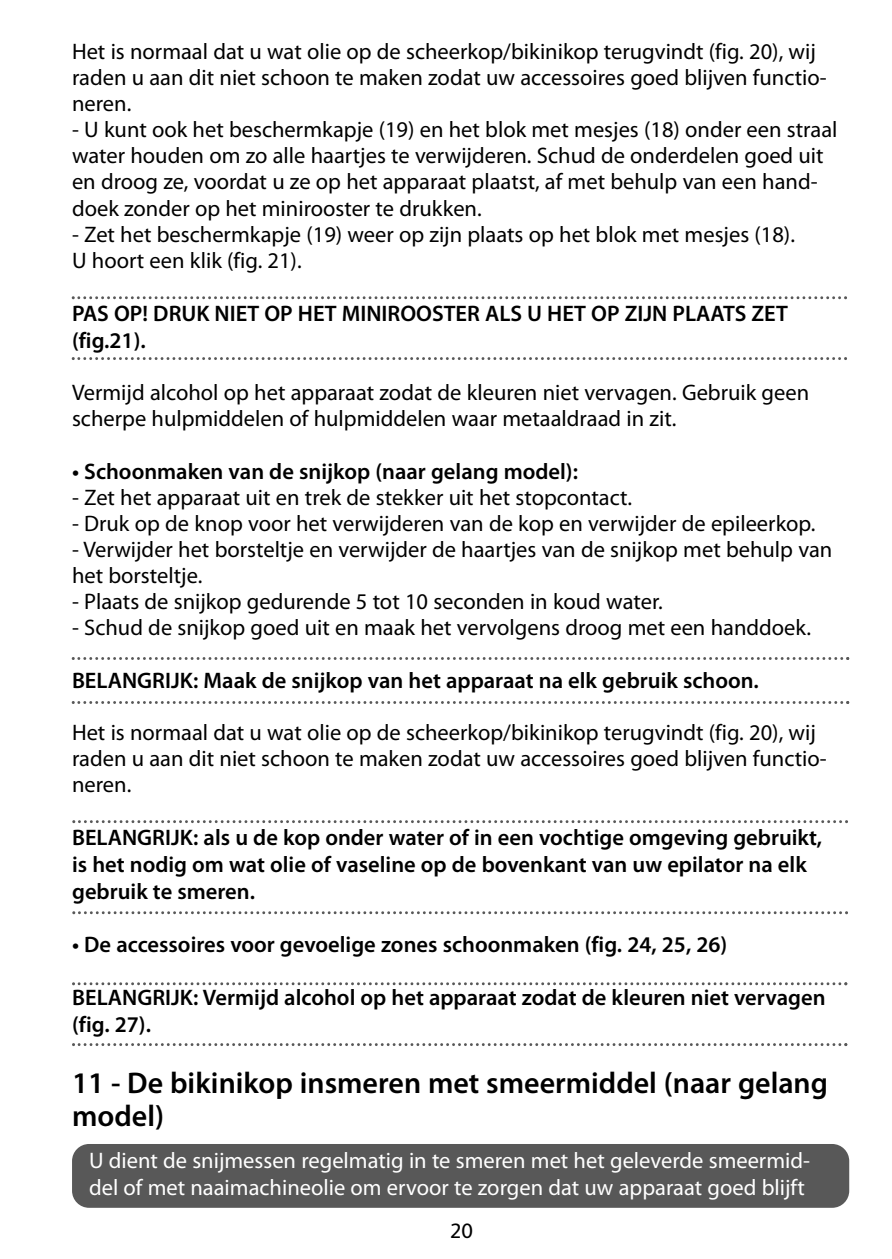
<style>
.page{position:relative;width:892px;height:1259px;background:#fff}
.page>*{position:absolute;margin:0;border:0;box-sizing:border-box;transform-origin:0 0}
.t1{font:600 30px/33px "Myriad Pro";color:#000}
.t2{font:22.5px/26.1px "Myriad Pro";color:#000}
.t3{font:600 22.5px/27px "Myriad Pro";color:#000}
.t4{font:22.5px/27px "Myriad Pro";color:#fff}
.t5{font:20.7px "FS Albert";color:#000}
</style>
<div class="page">
<div style="left:72px;top:1143px;width:777px;height:64px;background:#585858;border-radius:17px"></div>
<svg style="left:72px;top:820px;width:776px;height:3px"></svg>
<svg style="left:72px;top:911px;width:776px;height:3px"></svg>
<svg style="left:72px;top:657px;width:777px;height:3px"></svg>
<svg style="left:72px;top:701px;width:777px;height:3px"></svg>
<svg style="left:72px;top:982px;width:775px;height:3px"></svg>
<svg style="left:72px;top:1043px;width:775px;height:2px"></svg>
<svg style="left:72px;top:296px;width:775px;height:3px"></svg>
<svg style="left:72px;top:357px;width:775px;height:3px"></svg>
<p class="t2" style="left:72px;top:40px;width:756px">Het is normaal dat u wat olie op de scheerkop/bikinikop terugvindt (fig. 20), wij raden u aan dit niet schoon te maken zodat uw accessoires goed blijven functio&shy;neren.</p>
<p class="t2" style="left:72px;top:118px;width:767px">- U kunt ook het beschermkapje (19) en het blok met mesjes (18) onder een straal water houden om zo alle haartjes te verwijderen. Schud de onderdelen goed uit en droog ze, voordat u ze op het apparaat plaatst, af met behulp van een hand&shy;doek zonder op het minirooster te drukken.</p>
<p class="t2" style="left:72px;top:223px;width:724px">- Zet het beschermkapje (19) weer op zijn plaats op het blok met mesjes (18).<br>U hoort een klik (fig. 21).</p>
<p class="t3" style="left:72px;top:301px;width:717px">PAS OP! DRUK NIET OP HET MINIROOSTER ALS U HET OP ZIJN PLAATS ZET (fig.21).</p>
<p class="t2" style="left:72px;top:381px;width:739px">Vermijd alcohol op het apparaat zodat de kleuren niet vervagen. Gebruik geen scherpe hulpmiddelen of hulpmiddelen waar metaaldraad in zit.</p>
<p class="t3" style="left:72px;top:459px;width:507px">• Schoonmaken van de snijkop (naar gelang model):</p>
<p class="t2" style="left:72px;top:486px;width:562px">- Zet het apparaat uit en trek de stekker uit het stopcontact.</p>
<p class="t2" style="left:72px;top:512px;width:745px">- Druk op de knop voor het verwijderen van de kop en verwijder de epileerkop.</p>
<p class="t2" style="left:72px;top:538px;width:762px">- Verwijder het borsteltje en verwijder de haartjes van de snijkop met behulp van het borsteltje.</p>
<p class="t2" style="left:72px;top:590px;width:592px">- Plaats de snijkop gedurende 5 tot 10 seconden in koud water.</p>
<p class="t2" style="left:72px;top:616px;width:740px">- Schud de snijkop goed uit en maak het vervolgens droog met een handdoek.</p>
<p class="t3" style="left:72px;top:668px;width:688px">BELANGRIJK: Maak de snijkop van het apparaat na elk gebruik schoon.</p>
<p class="t2" style="left:72px;top:720px;width:756px">Het is normaal dat u wat olie op de scheerkop/bikinikop terugvindt (fig. 20), wij raden u aan dit niet schoon te maken zodat uw accessoires goed blijven functio&shy;neren.</p>
<p class="t3" style="left:72px;top:825px;width:751px">BELANGRIJK: als u de kop onder water of in een vochtige omgeving gebruikt, is het nodig om wat olie of vaseline op de bovenkant van uw epilator na elk gebruik te smeren.</p>
<p class="t3" style="left:72px;top:932px;width:657px">• De accessoires voor gevoelige zones schoonmaken (fig. 24, 25, 26)</p>
<p class="t3" style="left:72px;top:985px;width:755px">BELANGRIJK: Vermijd alcohol op het apparaat zodat de kleuren niet vervagen (fig. 27).</p>
<h1 class="t1" style="left:72px;top:1068px;width:757px">11 - De bikinikop insmeren met smeermiddel (naar gelang model)</h1>
<p class="t4" style="left:89px;top:1148px;width:722px">U dient de snijmessen regelmatig in te smeren met het geleverde smeermid&shy;del of met naaimachineolie om ervoor te zorgen dat uw apparaat goed blijft</p>
<p class="t5" style="left:450px;top:1223px;width:25px">20</p>
</div>
